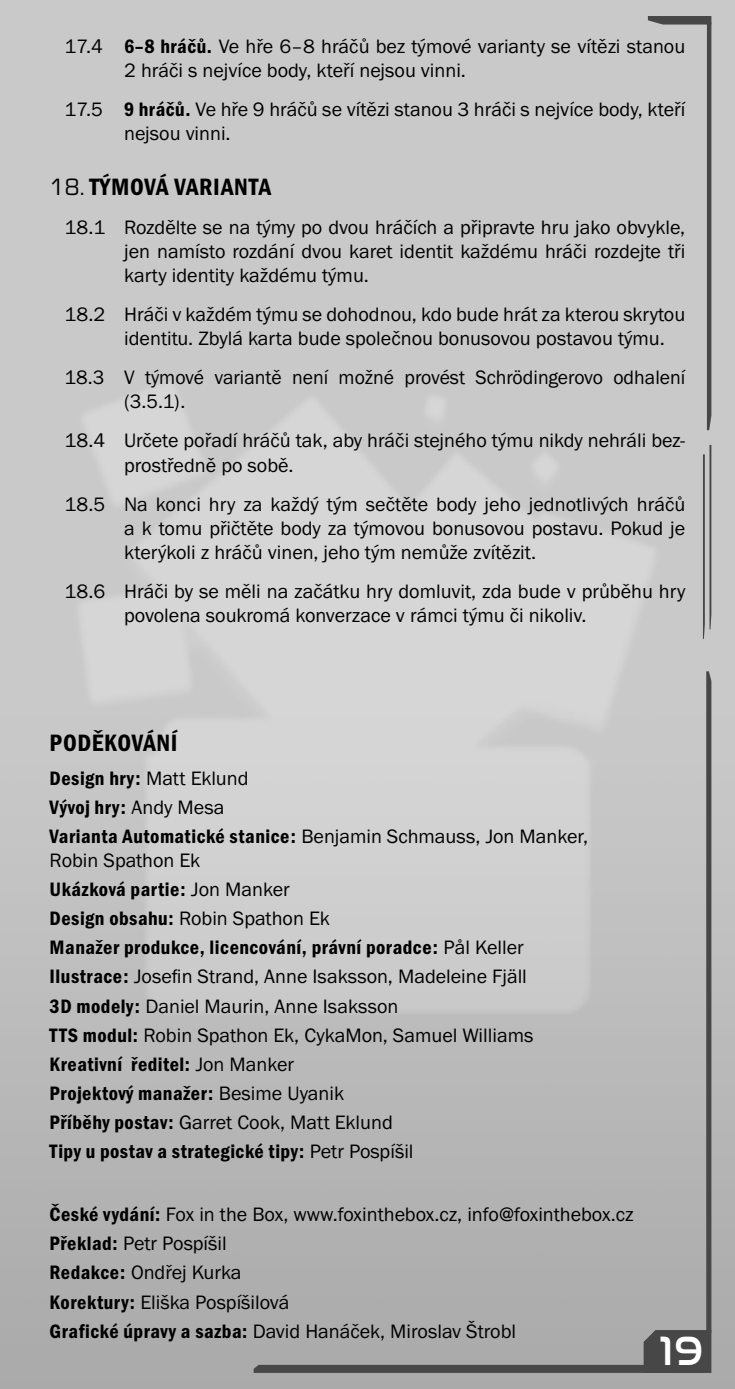
<style>
.page{position:relative;width:735px;height:1389px;background:#fff}
.page>*{position:absolute;margin:0;border:0;box-sizing:border-box;transform-origin:0 0}
.t1{font:42px "Nasalization Rg";color:#fff}
.t2{font:24.5px "Franklin Gothic URW Con Dem";letter-spacing:.025em;color:#000}
.t3{font:20.12px/24.2px "Franklin Gothic URW Boo";color:#000}
.t4{font:20.12px/29.1px "Franklin Gothic URW Con Dem";letter-spacing:.025em;color:#000}
.s1{font-family:"Franklin Gothic URW Con Dem"}
.s2{font-family:"Eurostile"}
.s3{font-family:"Franklin Gothic URW Boo"}
</style>
<div class="page">
<img style="left:0;top:0;width:734px;height:1389px">
<svg style="left:647px;top:16px;width:64px;height:414px;background:#bebebe"></svg>
<svg style="left:702px;top:445px;width:9px;height:194px;background:#9a9a9b"></svg>
<svg style="left:253px;top:671px;width:458px;height:702px;background:#bcbcbc"></svg>
<p class="t3" style="left:124px;top:34px;width:562px;text-indent:-60px">17.4 <span class="s1">6–8 hráčů.</span> Ve hře 6–8 hráčů bez týmové varianty se vítězi stanou<br>2 hráči s nejvíce body, kteří nejsou vinni.</p>
<p class="t3" style="left:124px;top:97px;width:562px;text-indent:-60px">17.5 <span class="s1">9 hráčů.</span> Ve hře 9 hráčů se vítězi stanou 3 hráči s nejvíce body, kteří nejsou vinni.</p>
<p class="t2" style="left:50px;top:170px;width:223px"><span class="s2">18.</span> TÝMOVÁ VARIANTA</p>
<p class="t3" style="left:124px;top:215px;width:562px;text-align:justify;text-indent:-60px">18.1 Rozdělte se na týmy po dvou hráčích a připravte hru jako obvykle, jen namísto rozdání dvou karet identit každému hráči rozdejte tři karty identity každému týmu.</p>
<p class="t3" style="left:124px;top:302px;width:562px;text-indent:-60px">18.2 Hráči v každém týmu se dohodnou, kdo bude hrát za kterou skrytou identitu. Zbylá karta bude společnou bonusovou postavou týmu.</p>
<p class="t3" style="left:124px;top:365px;width:562px;text-indent:-60px">18.3 V týmové variantě není možné provést Schrödingerovo odhalení (3.5.1).</p>
<p class="t3" style="left:124px;top:428px;width:562px;text-indent:-60px">18.4 Určete pořadí hráčů tak, aby hráči stejného týmu nikdy nehráli bez&shy;prostředně po sobě.</p>
<p class="t3" style="left:124px;top:491px;width:562px;text-align:justify;text-indent:-60px">18.5 Na konci hry za každý tým sečtěte body jeho jednotlivých hráčů a k tomu přičtěte body za týmovou bonusovou postavu. Pokud je kterýkoli z hráčů vinen, jeho tým nemůže zvítězit.</p>
<p class="t3" style="left:124px;top:579px;width:562px;text-indent:-60px">18.6 Hráči by se měli na začátku hry domluvit, zda bude v průběhu hry povolena soukromá konverzace v rámci týmu či nikoliv.</p>
<p class="t2" style="left:50px;top:726px;width:129px">PODĚKOVÁNÍ</p>
<p class="t4" style="left:50px;top:763px;width:539px">Design hry: <span class="s3">Matt Eklund<br></span>Vývoj hry: <span class="s3">Andy Mesa<br></span>Varianta Automatické stanice: <span class="s3">Benjamin Schmauss, Jon Manker,</span></p>
<p class="t3" style="left:50px;top:848px;width:152px">Robin Spathon Ek</p>
<p class="t4" style="left:50px;top:874px;width:241px">Ukázková partie: <span class="s3">Jon Manker</span></p>
<p class="t3" style="left:50px;top:906px;width:281px"><span class="s1">Design obsahu:</span> Robin Spathon Ek</p>
<p class="t4" style="left:50px;top:932px;width:475px">Manažer produkce, licencování, právní poradce: <span class="s3">Pål Keller</span></p>
<p class="t3" style="left:50px;top:962px;width:485px;line-height:29.1px"><span class="s1">Ilustrace:</span> Josefin Strand, Anne Isaksson, Madeleine Fjäll<br><span class="s1">3D modely:</span> Daniel Maurin, Anne Isaksson<br><span class="s1">TTS modul:</span> Robin Spathon Ek, CykaMon, Samuel Williams</p>
<p class="t4" style="left:50px;top:1049px;width:296px">Kreativní ředitel: <span class="s3">Jon Manker<br></span>Projektový manažer: <span class="s3">Besime Uyanik</span></p>
<p class="t3" style="left:50px;top:1110px;width:344px"><span class="s1">Příběhy postav:</span> Garret Cook, Matt Eklund</p>
<p class="t4" style="left:50px;top:1136px;width:365px">Tipy u postav a strategické tipy: <span class="s3">Petr Pospíšil</span></p>
<p class="t3" style="left:50px;top:1200px;width:585px;line-height:29.1px"><span class="s1">České vydání:</span> Fox in the Box, www.foxinthebox.cz, info@foxinthebox.cz <span class="s1">Překlad:</span> Petr Pospíšil<br><span class="s1">Redakce:</span> Ondřej Kurka<br><span class="s1">Korektury:</span> Eliška Pospíšilová<br><span class="s1">Grafické úpravy a sazba:</span> David Hanáček, Miroslav Štrobl</p>
<h1 class="t1" style="left:659px;top:1313px;width:46px">19</h1>
</div>
